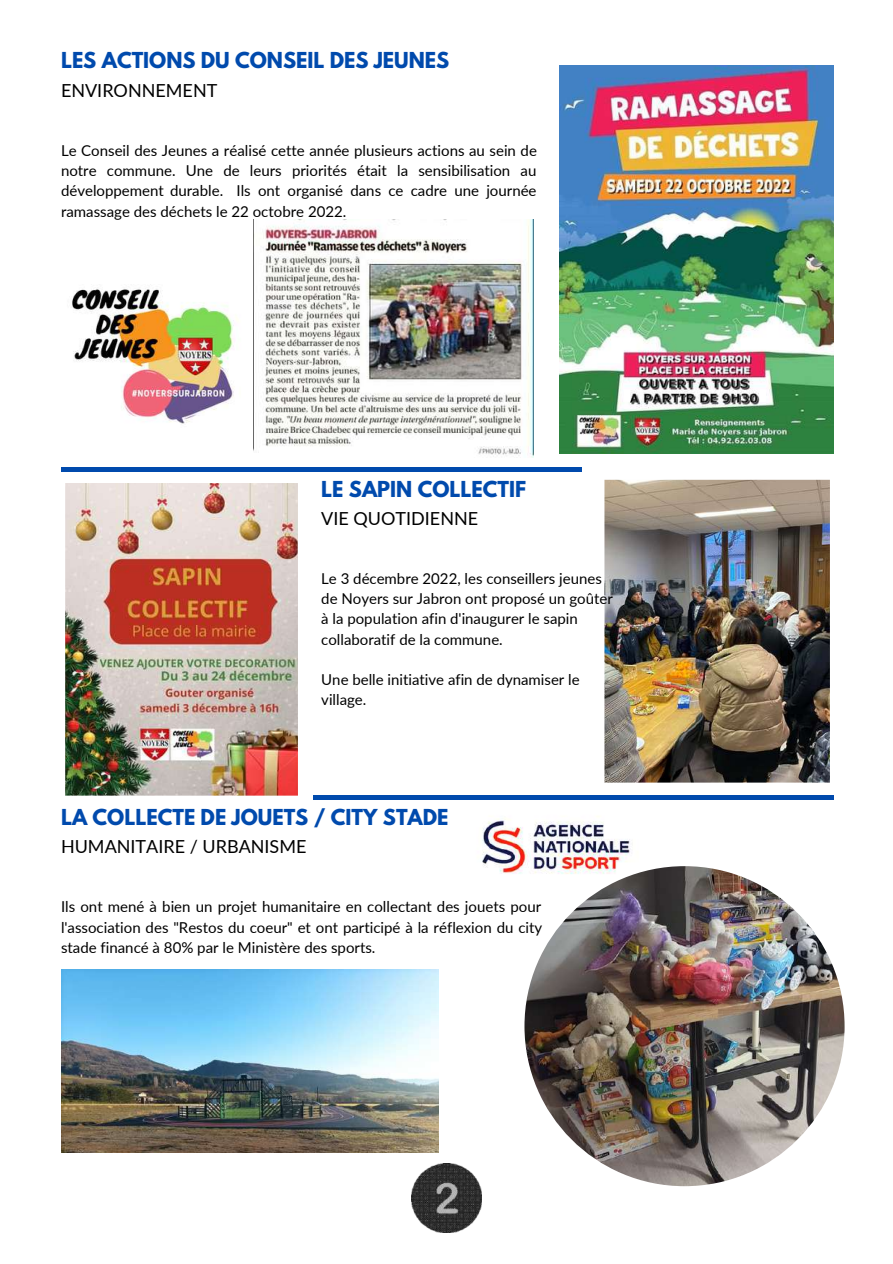
<style>
.page{position:relative;width:893px;height:1264px;background:#fff}
.page>*{position:absolute;margin:0;border:0;box-sizing:border-box;transform-origin:0 0}
.t1{font:700 19.5px "League Spartan";color:#004aad}
.t2{font:18px "Lato";color:#000}
.t3{font:15px/20.2px "Lato";color:#000}
</style>
<div class="page">
<hr style="left:61px;top:467px;width:520px;height:4px;background:#004aad">
<img style="left:65px;top:483px;width:233px;height:313px">
<hr style="left:313px;top:795px;width:520px;height:4px;background:#004aad">
<img style="left:72px;top:289px;width:166px;height:135px">
<img style="left:604px;top:479px;width:226px;height:304px">
<img style="left:559px;top:66px;width:274px;height:388px">
<img style="left:263px;top:219px;width:270px;height:239px">
<img style="left:411px;top:1163px;width:70px;height:69px">
<img style="left:61px;top:969px;width:378px;height:183px">
<img style="left:482px;top:816px;width:157px;height:64px">
<img style="left:524px;top:866px;width:320px;height:320px;border-radius:50%">
<h1 class="t1" style="left:61px;top:51px;width:390px">LES ACTIONS DU CONSEIL DES JEUNES</h1>
<p class="t2" style="left:61px;top:79px;width:158px">ENVIRONNEMENT</p>
<p class="t3" style="left:61px;top:140px;width:477px;text-align:justify">Le Conseil des Jeunes a réalisé cette année plusieurs actions au sein de notre commune. Une de leurs priorités était la sensibilisation au développement durable. Ils ont organisé dans ce cadre une journée ramassage des déchets le 22 octobre 2022.</p>
<h1 class="t1" style="left:321px;top:479px;width:206px">LE SAPIN COLLECTIF</h1>
<p class="t2" style="left:321px;top:507px;width:158px">VIE QUOTIDIENNE</p>
<p class="t3" style="left:321px;top:568px;width:293px">Le 3 décembre 2022, les conseillers jeunes de Noyers sur Jabron ont proposé un goûter à la population afin d'inaugurer le sapin collaboratif de la commune.</p>
<p class="t3" style="left:321px;top:669px;width:260px">Une belle initiative afin de dynamiser le village.</p>
<h1 class="t1" style="left:61px;top:807px;width:389px">LA COLLECTE DE JOUETS / CITY STADE</h1>
<p class="t2" style="left:61px;top:835px;width:247px">HUMANITAIRE / URBANISME</p>
<p class="t3" style="left:61px;top:896px;width:482px;text-align:justify">Ils ont mené à bien un projet humanitaire en collectant des jouets pour l'association des "Restos du coeur" et ont participé à la réflexion du city stade financé à 80% par le Ministère des sports.</p>
</div>
